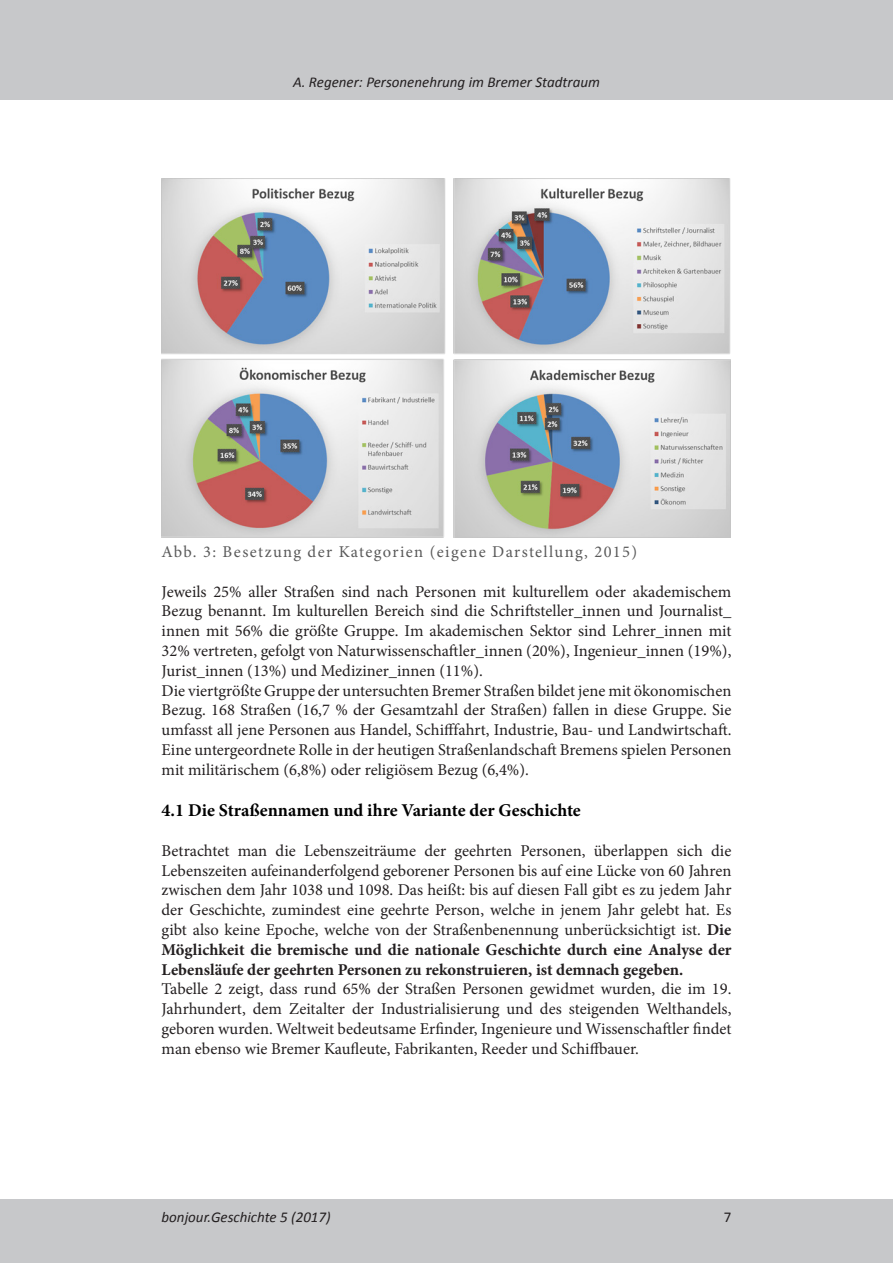
<style>
.page{position:relative;width:893px;height:1263px;background:#fff}
.page>*{position:absolute;margin:0;border:0;box-sizing:border-box;transform-origin:0 0}
.Heading_2{font:700 18px "Minion Pro";color:#000}
.t1{font:16.5px/19.8px "Minion Pro";color:#231f20;text-align:justify}
.Subtitle{font:16.5px "Minion Pro";letter-spacing:.085em;color:#5a5a5a}
.t2{font:italic 15px "Calibri";color:#231f20}
.t3{font:15px "Calibri";color:#231f20}
.s1{font-weight:700}
</style>
<div class="page">
<div style="left:0;top:1199px;width:892px;height:64px;background:#c7c8ca"></div>
<div style="left:0;top:0;width:892px;height:99px;background:#c7c8ca"></div>
<img style="left:162px;top:179px;width:569px;height:358px">
<p class="t2" style="left:293px;top:72px;width:308px">A. Regener: Personenehrung im Bremer Stadtraum</p>
<p class="Subtitle" style="left:162px;top:541px;width:477px">Abb. 3: Besetzung der Kategorien (eigene Darstellung, 2015)</p>
<p class="t1" style="left:162px;top:581px;width:571px">Jeweils 25% aller Straßen sind nach Personen mit kulturellem oder akademischem Bezug benannt. Im kulturellen Bereich sind die Schriftsteller_innen und Journalist_ innen mit 56% die größte Gruppe. Im akademischen Sektor sind Lehrer_innen mit 32% vertreten, gefolgt von Naturwissenschaftler_innen (20%), Ingenieur_innen (19%), Jurist_innen (13%) und Mediziner_innen (11%).</p>
<p class="t1" style="left:162px;top:680px;width:571px">Die viertgrößte Gruppe der untersuchten Bremer Straßen bildet jene mit ökonomischen Bezug. 168 Straßen (16,7 % der Gesamtzahl der Straßen) fallen in diese Gruppe. Sie umfasst all jene Personen aus Handel, Schifffahrt, Industrie, Bau- und Landwirtschaft.<br>Eine untergeordnete Rolle in der heutigen Straßenlandschaft Bremens spielen Personen mit militärischem (6,8%) oder religiösem Bezug (6,4%).</p>
<p class="Heading_2" style="left:162px;top:798px;width:421px">4.1 Die Straßennamen und ihre Variante der Geschichte</p>
<p class="t1" style="left:162px;top:841px;width:571px">Betrachtet man die Lebenszeiträume der geehrten Personen, überlappen sich die Lebenszeiten aufeinanderfolgend geborener Personen bis auf eine Lücke von 60 Jahren zwischen dem Jahr 1038 und 1098. Das heißt: bis auf diesen Fall gibt es zu jedem Jahr der Geschichte, zumindest eine geehrte Person, welche in jenem Jahr gelebt hat. Es gibt also keine Epoche, welche von der Straßenbenennung unberücksichtigt ist. <span class="s1">Die Möglichkeit die bremische und die nationale Geschichte durch eine Analyse der Lebensläufe der geehrten Personen zu rekonstruieren, ist demnach gegeben.</span></p>
<p class="t1" style="left:162px;top:979px;width:571px">Tabelle 2 zeigt, dass rund 65% der Straßen Personen gewidmet wurden, die im 19.<br>Jahrhundert, dem Zeitalter der Industrialisierung und des steigenden Welthandels, geboren wurden. Weltweit bedeutsame Erfinder, Ingenieure und Wissenschaftler findet man ebenso wie Bremer Kaufleute, Fabrikanten, Reeder und Schiffbauer.</p>
<p class="t2" style="left:162px;top:1207px;width:171px">bonjour.Geschichte 5 (2017)</p>
<p class="t3" style="left:724px;top:1208px;width:9px">7</p>
</div>
